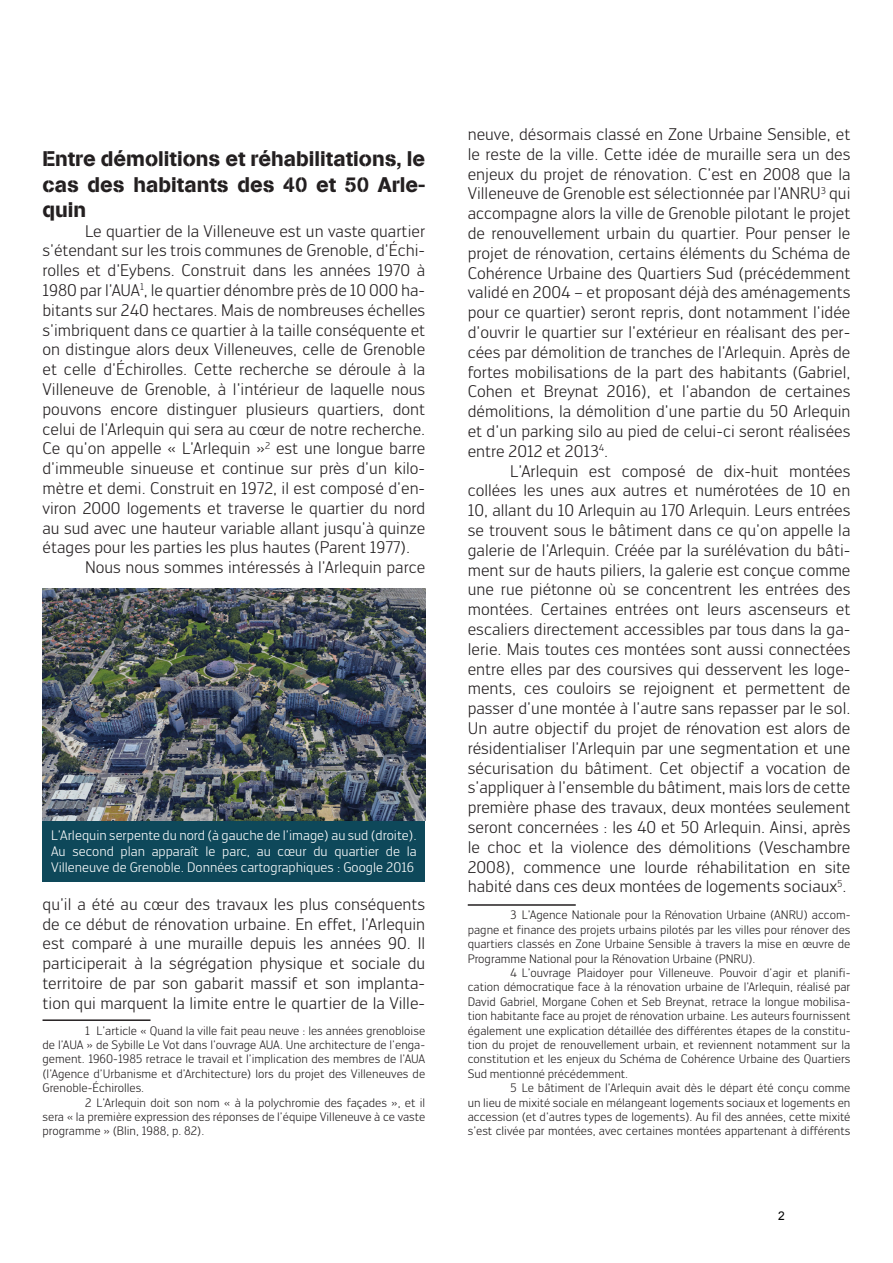
<style>
.page{position:relative;width:893px;height:1263px;background:#fff}
.page>*{position:absolute;margin:0;border:0;box-sizing:border-box;transform-origin:0 0}
.petit_titre{font:21px/25.2px "AG Book BQ Stencil";color:#231f20;text-align:justify}
.paragraphe{font:16.5px/19.8px "Engel New Sans PRO";color:#231f20;text-align:justify}
.légende_photo{font:13.5px/16.2px "Engel New Sans PRO";color:#fff;text-align:justify}
.Note_bas_de_page{font:12px/14.4px "Engel New Sans PRO";color:#231f20;text-align:justify}
.t1{font:12px "Arial";color:#000}
</style>
<div class="page">
<hr style="left:43px;top:1019px;width:108px;height:2px;background:#231f20">
<hr style="left:468px;top:904px;width:108px;height:2px;background:#231f20">
<div style="left:43px;top:801px;width:382px;height:80px;background:#0e485a"></div>
<img style="left:43px;top:589px;width:382px;height:232px">
<p class="petit_titre" style="left:43px;top:147px;width:384px">Entre démolitions et réhabilitations, le cas des habitants des 40 et 50 Arle&shy;quin</p>
<p class="paragraphe" style="left:43px;top:221px;width:384px;text-indent:43px">Le quartier de la Villeneuve est un vaste quartier s’étendant sur les trois communes de Grenoble, d’Échi&shy;rolles et d’Eybens. Construit dans les années 1970 à 1980 par l’AUA<sup>1</sup>, le quartier dénombre près de 10 000 ha&shy;bitants sur 240 hectares. Mais de nombreuses échelles s’imbriquent dans ce quartier à la taille conséquente et on distingue alors deux Villeneuves, celle de Grenoble et celle d’Échirolles. Cette recherche se déroule à la Villeneuve de Grenoble, à l’intérieur de laquelle nous pouvons encore distinguer plusieurs quartiers, dont celui de l’Arlequin qui sera au cœur de notre recherche.<br>Ce qu’on appelle « L’Arlequin »<sup>2</sup> est une longue barre d’immeuble sinueuse et continue sur près d’un kilo&shy;mètre et demi. Construit en 1972, il est composé d’en&shy;viron 2000 logements et traverse le quartier du nord au sud avec une hauteur variable allant jusqu’à quinze étages pour les parties les plus hautes (Parent 1977).</p>
<p class="paragraphe" style="left:85px;top:557px;width:342px">Nous nous sommes intéressés à l’Arlequin parce</p>
<p class="légende_photo" style="left:51px;top:827px;width:367px">L’Arlequin serpente du nord (à gauche de l’image) au sud (droite).<br>Au second plan apparaît le parc, au cœur du quartier de la Villeneuve de Grenoble. Données cartographiques : Google 2016</p>
<p class="paragraphe" style="left:43px;top:894px;width:384px">qu’il a été au cœur des travaux les plus conséquents de ce début de rénovation urbaine. En effet, l’Arlequin est comparé à une muraille depuis les années 90. Il participerait à la ségrégation physique et sociale du territoire de par son gabarit massif et son implanta&shy;tion qui marquent la limite entre le quartier de la Ville-</p>
<p class="Note_bas_de_page" style="left:43px;top:1023px;width:384px;text-indent:43px">1 L’article « Quand la ville fait peau neuve : les années grenobloise de l’AUA » de Sybille Le Vot dans l’ouvrage AUA. Une architecture de l’enga&shy;gement. 1960-1985 retrace le travail et l’implication des membres de l’AUA (l’Agence d’Urbanisme et d’Architecture) lors du projet des Villeneuves de Grenoble-Échirolles.</p>
<p class="Note_bas_de_page" style="left:43px;top:1095px;width:384px;text-indent:43px">2 L’Arlequin doit son nom « à la polychromie des façades », et il sera « la première expression des réponses de l’équipe Villeneuve à ce vaste programme » (Blin, 1988, p. 82).</p>
<p class="paragraphe" style="left:468px;top:124px;width:384px">neuve, désormais classé en Zone Urbaine Sensible, et le reste de la ville. Cette idée de muraille sera un des enjeux du projet de rénovation. C’est en 2008 que la Villeneuve de Grenoble est sélectionnée par l’ANRU<sup>3</sup> qui accompagne alors la ville de Grenoble pilotant le projet de renouvellement urbain du quartier. Pour penser le projet de rénovation, certains éléments du Schéma de Cohérence Urbaine des Quartiers Sud (précédemment validé en 2004 – et proposant déjà des aménagements pour ce quartier) seront repris, dont notamment l’idée d’ouvrir le quartier sur l’extérieur en réalisant des per&shy;cées par démolition de tranches de l’Arlequin. Après de fortes mobilisations de la part des habitants (Gabriel, Cohen et Breynat 2016), et l’abandon de certaines démolitions, la démolition d’une partie du 50 Arlequin et d’un parking silo au pied de celui-ci seront réalisées entre 2012 et 2013<sup>4</sup>.</p>
<p class="paragraphe" style="left:468px;top:461px;width:384px;text-indent:43px">L’Arlequin est composé de dix-huit montées collées les unes aux autres et numérotées de 10 en 10, allant du 10 Arlequin au 170 Arlequin. Leurs entrées se trouvent sous le bâtiment dans ce qu’on appelle la galerie de l’Arlequin. Créée par la surélévation du bâti&shy;ment sur de hauts piliers, la galerie est conçue comme une rue piétonne où se concentrent les entrées des montées. Certaines entrées ont leurs ascenseurs et escaliers directement accessibles par tous dans la ga&shy;lerie. Mais toutes ces montées sont aussi connectées entre elles par des coursives qui desservent les loge&shy;ments, ces couloirs se rejoignent et permettent de passer d’une montée à l’autre sans repasser par le sol.<br>Un autre objectif du projet de rénovation est alors de résidentialiser l’Arlequin par une segmentation et une sécurisation du bâtiment. Cet objectif a vocation de s’appliquer à l’ensemble du bâtiment, mais lors de cette première phase des travaux, deux montées seulement seront concernées : les 40 et 50 Arlequin. Ainsi, après le choc et la violence des démolitions (Veschambre 2008), commence une lourde réhabilitation en site habité dans ces deux montées de logements sociaux<sup>5</sup>.</p>
<p class="Note_bas_de_page" style="left:468px;top:908px;width:384px;text-indent:43px">3 L’Agence Nationale pour la Rénovation Urbaine (ANRU) accom&shy;pagne et finance des projets urbains pilotés par les villes pour rénover des quartiers classés en Zone Urbaine Sensible à travers la mise en œuvre de Programme National pour la Rénovation Urbaine (PNRU).</p>
<p class="Note_bas_de_page" style="left:468px;top:965px;width:384px;text-indent:43px">4 L’ouvrage Plaidoyer pour Villeneuve. Pouvoir d’agir et planifi&shy;cation démocratique face à la rénovation urbaine de l’Arlequin, réalisé par David Gabriel, Morgane Cohen et Seb Breynat, retrace la longue mobilisa&shy;tion habitante face au projet de rénovation urbaine. Les auteurs fournissent également une explication détaillée des différentes étapes de la constitu&shy;tion du projet de renouvellement urbain, et reviennent notamment sur la constitution et les enjeux du Schéma de Cohérence Urbaine des Quartiers Sud mentionné précédemment.</p>
<p class="Note_bas_de_page" style="left:468px;top:1081px;width:384px;text-indent:43px">5 Le bâtiment de l’Arlequin avait dès le départ été conçu comme un lieu de mixité sociale en mélangeant logements sociaux et logements en accession (et d’autres types de logements). Au fil des années, cette mixité s’est clivée par montées, avec certaines montées appartenant à différents</p>
<p class="t1" style="left:778px;top:1207px;width:8px">2</p>
</div>
